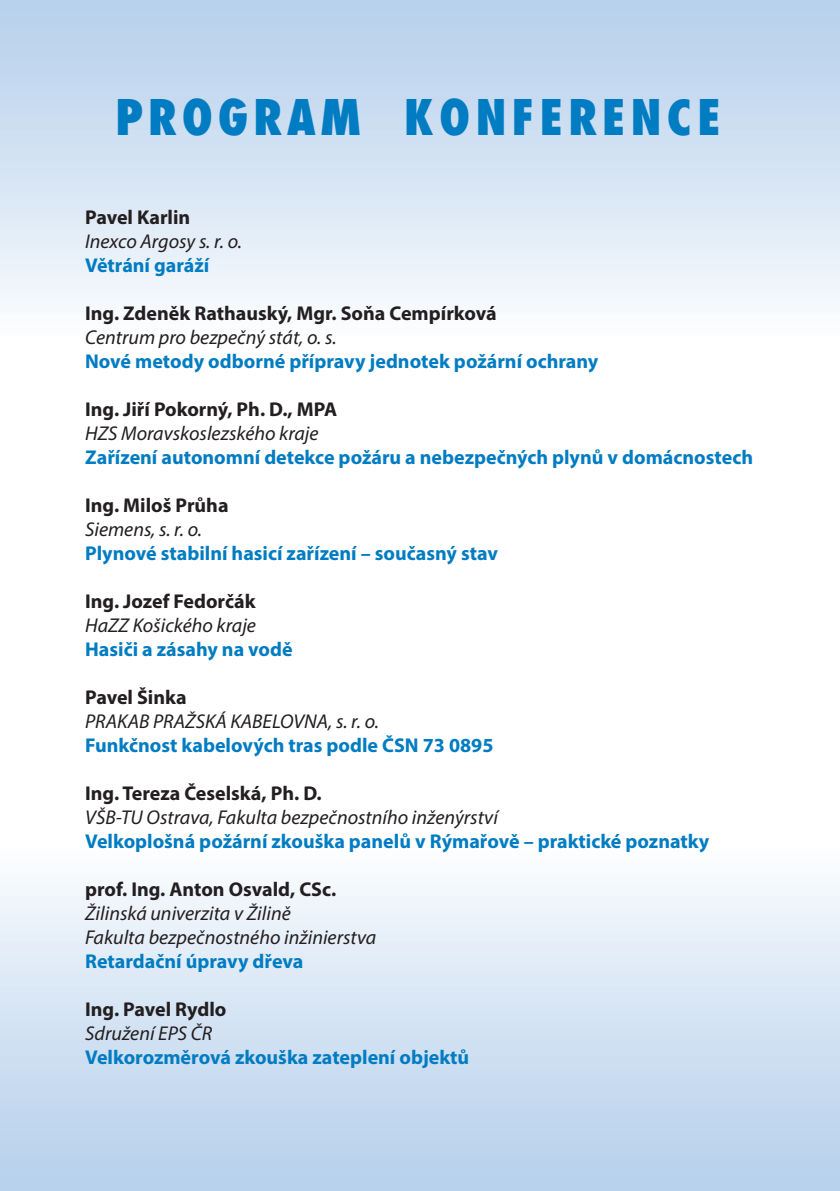
<style>
.page{position:relative;width:840px;height:1191px;background:#fff}
.page>*{position:absolute;margin:0;border:0;box-sizing:border-box;transform-origin:0 0}
.t1{font:48px "Fujiyama Extra Bold CE";letter-spacing:.1em;color:#007cc2}
.t2{font:700 20px "Myriad Pro";color:#007cc2}
.t3{font:italic 20px/24px "Myriad Pro";color:#231f20}
.t4{font:700 20px "Myriad Pro";color:#231f20}
</style>
<div class="page">
<div style="left:0;top:848px;width:839px;height:343px;background:linear-gradient(to bottom,#fafcfe,#b3ceeb)"></div>
<div style="left:0;top:0;width:839px;height:336px;background:linear-gradient(to bottom,#b4ceeb,#fafbfd)"></div>
<h1 class="t1" style="left:115px;top:85px;width:607px">PROGRAM KONFERENCE</h1>
<p class="t4" style="left:85px;top:204px;width:107px">Pavel Karlin</p>
<p class="t3" style="left:85px;top:229px;width:158px">Inexco Argosy s. r. o.</p>
<p class="t2" style="left:85px;top:252px;width:126px">Větrání garáží</p>
<p class="t4" style="left:85px;top:300px;width:413px">Ing. Zdeněk Rathauský, Mgr. Soňa Cempírková</p>
<p class="t3" style="left:85px;top:325px;width:253px">Centrum pro bezpečný stát, o. s.</p>
<p class="t2" style="left:85px;top:348px;width:514px">Nové metody odborné přípravy jednotek požární ochrany</p>
<p class="t4" style="left:85px;top:396px;width:253px">Ing. Jiří Pokorný, Ph. D., MPA</p>
<p class="t3" style="left:85px;top:421px;width:235px">HZS Moravskoslezského kraje</p>
<p class="t2" style="left:85px;top:444px;width:669px">Zařízení autonomní detekce požáru a nebezpečných plynů v domácnostech</p>
<p class="t4" style="left:85px;top:492px;width:145px">Ing. Miloš Průha</p>
<p class="t3" style="left:85px;top:517px;width:118px">Siemens, s. r. o.</p>
<p class="t2" style="left:85px;top:540px;width:414px">Plynové stabilní hasicí zařízení – současný stav</p>
<p class="t4" style="left:85px;top:588px;width:172px">Ing. Jozef Fedorčák</p>
<p class="t3" style="left:85px;top:613px;width:172px">HaZZ Košického kraje</p>
<p class="t2" style="left:85px;top:636px;width:209px">Hasiči a zásahy na vodě</p>
<p class="t4" style="left:85px;top:684px;width:103px">Pavel Šinka</p>
<p class="t3" style="left:85px;top:709px;width:295px">PRAKAB PRAŽSKÁ KABELOVNA, s. r. o.</p>
<p class="t2" style="left:85px;top:732px;width:409px">Funkčnost kabelových tras podle ČSN 73 0895</p>
<p class="t4" style="left:85px;top:780px;width:238px">Ing. Tereza Česelská, Ph. D.</p>
<p class="t3" style="left:85px;top:805px;width:414px">VŠB-TU Ostrava, Fakulta bezpečnostního inženýrství</p>
<p class="t2" style="left:85px;top:828px;width:625px">Velkoplošná požární zkouška panelů v Rýmařově – praktické poznatky</p>
<p class="t4" style="left:85px;top:876px;width:252px">prof. Ing. Anton Osvald, CSc.</p>
<p class="t3" style="left:85px;top:901px;width:292px">Žilinská univerzita v Žilině<br>Fakulta bezpečnostného inžinierstva</p>
<p class="t2" style="left:85px;top:948px;width:220px">Retardační úpravy dřeva</p>
<p class="t4" style="left:85px;top:996px;width:143px">Ing. Pavel Rydlo</p>
<p class="t3" style="left:85px;top:1021px;width:129px">Sdružení EPS ČR</p>
<p class="t2" style="left:85px;top:1044px;width:385px">Velkorozměrová zkouška zateplení objektů</p>
</div>
